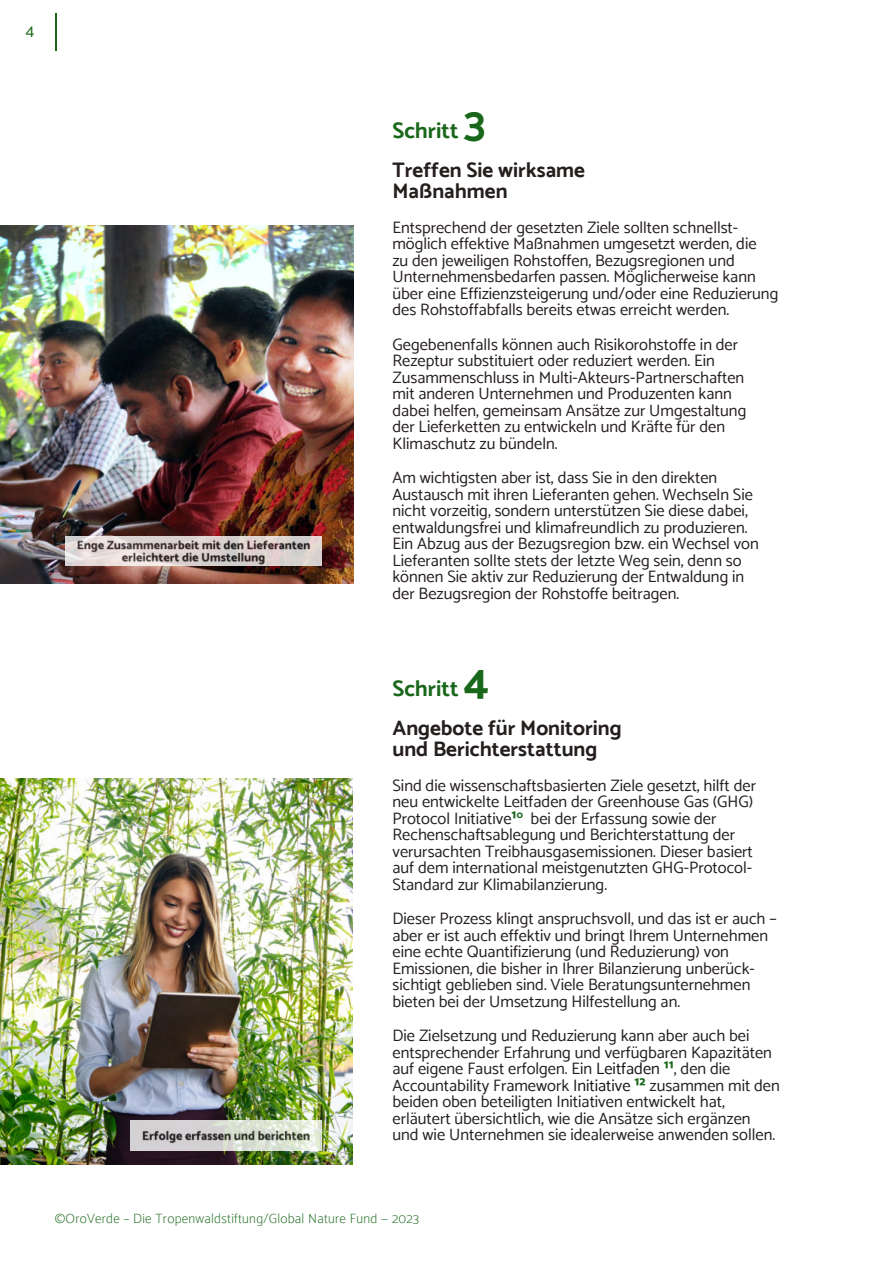
<style>
.page{position:relative;width:893px;height:1263px;background:#fff}
.page>*{position:absolute;margin:0;border:0;box-sizing:border-box;transform-origin:0 0}
.t1{font:700 22.5px "Catamaran";color:#19671a}
.t2{font:700 21px/21px "Catamaran";color:#241e1d}
.t3{font:16.5px/16.5px "Catamaran";color:#241e1d}
.t4{font:16.5px/16.5px "Catamaran";color:#231f20}
.t5{font:16.5px "Catamaran";color:#19671a}
.t6{font:100 13.5px "Catamaran";letter-spacing:.02em;color:#19671a}
.s1{font-size:45px}
.s2{color:#241e1d}
.s3{font-weight:700;color:#19671a}
.s4{color:#231f20}
.s5{color:#191619}
</style>
<div class="page">
<hr style="left:55px;top:13px;width:1px;height:38px;background:#19671a">
<img style="left:0;top:778px;width:353px;height:387px">
<img style="left:131px;top:1121px;width:190px;height:29px">
<img style="left:0;top:225px;width:353px;height:359px">
<img style="left:65px;top:536px;width:256px;height:30px">
<p class="t5" style="left:26px;top:21px;width:10px">4</p>
<h1 class="t1" style="left:392px;top:117px;width:95px">Schritt <span class="s1">3</span></h1>
<p class="t2" style="left:392px;top:159px;width:194px">Treffen Sie wirksame<br>Maßnahmen</p>
<p class="t3" style="left:392px;top:219px;width:387px">Entsprechend der gesetzten Ziele sollten schnellst&shy;möglich effektive Maßnahmen umgesetzt werden, die<br>zu den jeweiligen Rohstoffen, Bezugsregionen und Unternehmensbedarfen passen. Möglicherweise kann über eine Effizienzsteigerung und/oder eine Reduzierung des Rohstoffabfalls bereits etwas erreicht werden.</p>
<p class="t3" style="left:392px;top:336px;width:355px">Gegebenenfalls können auch Risikorohstoffe in der Rezeptur substituiert oder reduziert werden. Ein Zusammenschluss in Multi-Akteurs-Partnerschaften mit anderen Unternehmen und Produzenten kann dabei helfen, gemeinsam Ansätze zur Umgestaltung der Lieferketten zu entwickeln und Kräfte für den Klimaschutz zu bündeln.</p>
<p class="t3" style="left:392px;top:469px;width:368px">Am wichtigsten aber ist, dass Sie in den direkten Austausch mit ihren Lieferanten gehen. Wechseln Sie nicht vorzeitig, sondern unterstützen Sie diese dabei, entwaldungsfrei und klimafreundlich zu produzieren.<br>Ein Abzug aus der Bezugsregion bzw. ein Wechsel von Lieferanten sollte stets der letzte Weg sein, denn so können Sie aktiv zur Reduzierung der Entwaldung in der Bezugsregion der Rohstoffe beitragen.</p>
<h1 class="t1" style="left:392px;top:675px;width:98px">Schritt <span class="s1">4</span></h1>
<p class="t2" style="left:392px;top:717px;width:231px">Angebote für Monitoring und Berichterstattung</p>
<p class="t4" style="left:392px;top:777px;width:365px"><span class="s2">Sind die wissenschaftsbasier</span>ten Ziele gesetzt, hilft der neu entwickelte Leitfaden der Greenhouse Gas (GHG)<br>Protocol Initiative<span class="s3">¹</span><sup>0</sup> bei der Erfassung sowie der Rechenschaftsablegung und Berichterstattung der verursachten Treibhausgasemissionen. Dieser basiert auf dem international meistgenutzten GHG-Protocol-Standard zur Klimabilanzierung.</p>
<p class="t3" style="left:392px;top:910px;width:386px">Dieser Prozess klingt anspruchsvoll, und das ist er auch – aber er ist auch effektiv und bringt Ihrem Unternehmen eine echte Quantifizierung (und Reduzierung) von Emissionen, die bisher in Ihrer Bilanzierung unberück&shy;sic<span class="s4">htigt geblieben sind. Viele Beratungsunternehmen bieten bei der Umsetzung Hilfestellung an.</span></p>
<p class="t4" style="left:392px;top:1027px;width:389px">Die Zielsetzung und Reduzierung kann aber auch bei entsprechender Erfahrung und verfügbaren Kapazitäten auf eigene Faust erfolgen. Ein <span class="s5">Leitfaden</span> <span class="s3">¹¹</span>, den die Accountability Framework <span class="s5">Initiative</span> <span class="s3">¹²</span> zusammen mit den beiden oben beteiligten Initiativen entwickelt hat, erläutert übersichtlich, wie die Ansätze sich ergänzen und wie Unternehmen sie idealerweise anwenden sollen.</p>
<p class="t6" style="left:55px;top:1210px;width:366px">©OroVerde – Die Tropenwaldstiftung/Global Nature Fund — 2023</p>
</div>
